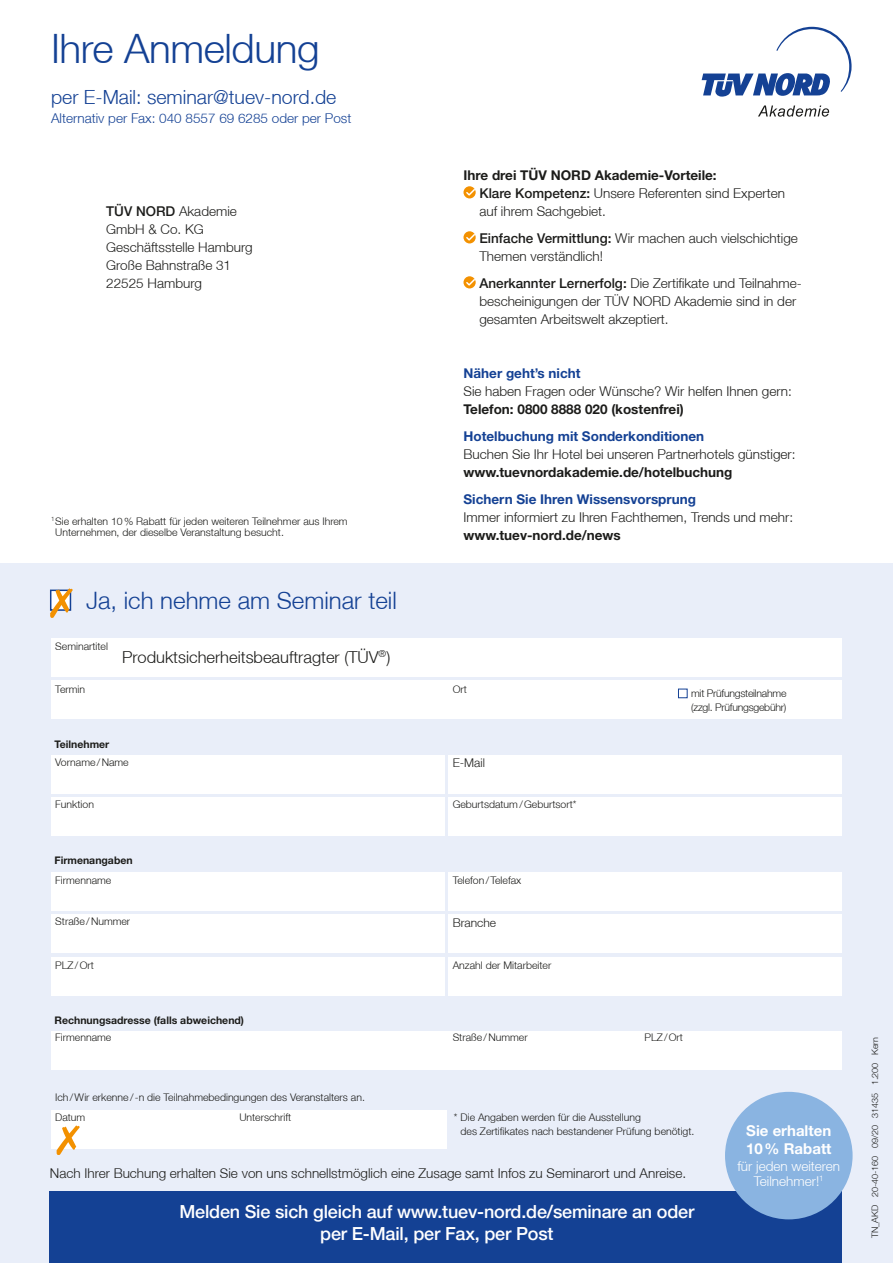
<style>
.page{position:relative;width:893px;height:1263px;background:#fff}
.page>*{position:absolute;margin:0;border:0;box-sizing:border-box;transform-origin:0 0}
.t1{font:300 40.5px "Helvetica Neue LT";letter-spacing:-.01em;color:#144194}
.t2{font:300 24px "Helvetica Neue LT";color:#144194}
.t3{font:300 19.5px "Helvetica Neue LT";color:#144194}
.t4{font:500 18px/22.5px "Helvetica Neue LT";letter-spacing:-.01em;color:#fff;text-align:center}
.t5{font:300 16.5px "Helvetica Neue LT";color:#1c1c1a}
.t6{font:700 15px/18px "Helvetica Neue LT Pro";color:#fff}
.t7{font:300 13.5px/18px "Helvetica Neue LT";color:#1c1c1a}
.t8{font:700 13.5px "Helvetica Neue LT Pro";color:#1c1c1a}
.t9{font:700 13.5px "Helvetica Neue LT Pro";color:#144194}
.t10{font:300 13.5px "Helvetica Neue LT";color:#144194}
.t11{font:300 13.5px/15px "Helvetica Neue LT";color:#fff;text-align:center}
.t12{font:300 12px "Helvetica Neue LT";color:#1c1c1a}
.t13{font:300 10.5px/20.9px "Helvetica Neue LT";color:#1c1c1a}
.t14{font:700 10.5px "Helvetica Neue LT Pro";color:#1c1c1a}
.t15{font:300 10.5px/13.5px "Helvetica Neue LT";letter-spacing:-.025em;color:#1c1c1a}
.t16{font:300 9px "Helvetica Neue LT";color:#1c1c1a}
.s1{font-weight:500}
</style>
<div class="page">
<div style="left:0;top:563px;width:893px;height:700px;background:#e9eef9"></div>
<div style="left:50px;top:1192px;width:792px;height:71px;background:#144194"></div>
<svg style="left:50px;top:588px;width:23px;height:30px"></svg>
<div style="left:51px;top:755px;width:393px;height:38px;background:#fff"></div>
<div style="left:449px;top:755px;width:393px;height:38px;background:#fff"></div>
<div style="left:51px;top:797px;width:393px;height:39px;background:#fff"></div>
<div style="left:449px;top:797px;width:393px;height:39px;background:#fff"></div>
<div style="left:449px;top:957px;width:393px;height:38px;background:#fff"></div>
<div style="left:51px;top:957px;width:393px;height:38px;background:#fff"></div>
<div style="left:51px;top:872px;width:393px;height:38px;background:#fff"></div>
<div style="left:449px;top:872px;width:393px;height:38px;background:#fff"></div>
<div style="left:51px;top:914px;width:393px;height:39px;background:#fff"></div>
<div style="left:449px;top:914px;width:393px;height:39px;background:#fff"></div>
<div style="left:51px;top:1031px;width:791px;height:38px;background:#fff"></div>
<div style="left:725px;top:1092px;width:128px;height:127px;background:#8ab4e1;border-radius:50%"></div>
<div style="left:51px;top:681px;width:791px;height:38px;background:#fff"></div>
<div style="left:51px;top:638px;width:791px;height:38px;background:#fff"></div>
<div style="left:678px;top:689px;width:9px;height:9px;background:#fff;border:1px solid #144194"></div>
<div style="left:51px;top:1111px;width:395px;height:38px;background:#fff"></div>
<svg style="left:56px;top:1125px;width:24px;height:30px"></svg>
<svg style="left:758px;top:105px;width:71px;height:12px"></svg>
<svg style="left:702px;top:27px;width:149px;height:70px"></svg>
<svg style="left:463px;top:186px;width:13px;height:12px"></svg>
<svg style="left:465px;top:186px;width:11px;height:11px"></svg>
<svg style="left:463px;top:231px;width:13px;height:12px"></svg>
<svg style="left:465px;top:231px;width:11px;height:11px"></svg>
<svg style="left:463px;top:276px;width:13px;height:12px"></svg>
<svg style="left:465px;top:276px;width:11px;height:11px"></svg>
<h1 class="t1" style="left:51px;top:24px;width:270px">Ihre Anmeldung</h1>
<h3 class="t3" style="left:51px;top:85px;width:287px">per E-Mail: seminar@tuev-nord.de</h3>
<p class="t10" style="left:51px;top:110px;width:302px">Alternativ per Fax: 040 8557 69 6285 oder per Post</p>
<p class="t7" style="left:106px;top:202px;width:148px"><span class="s1">TÜV NORD</span> Akademie<br>GmbH &amp; Co. KG<br>Geschäftsstelle Hamburg<br>Große Bahnstraße 31<br>22525 Hamburg</p>
<p class="t13" style="left:55px;top:515px;width:294px;line-height:11.6px;text-indent:-4px"><sup>1</sup> Sie erhalten 10% Rabatt für jeden weiteren Teilnehmer aus Ihrem<br>Unternehmen, der dieselbe Veranstaltung besucht.</p>
<h2 class="t2" style="left:86px;top:585px;width:312px">Ja, ich nehme am Seminar teil</h2>
<p class="t8" style="left:463px;top:167px;width:255px">Ihre drei TÜV NORD Akademie-Vorteile:</p>
<p class="t7" style="left:479px;top:184px;width:307px"><span class="s1">Klare Kompetenz:</span> Unsere Referenten sind Experten auf ihrem Sachgebiet.</p>
<p class="t7" style="left:479px;top:229px;width:320px"><span class="s1">Einfache Vermittlung:</span> Wir machen auch vielschichtige<br>Themen verständlich!</p>
<p class="t7" style="left:479px;top:274px;width:324px"><span class="s1">Anerkannter Lernerfolg:</span> Die Zertifikate und Teilnahme&shy;bescheinigungen der TÜV NORD Akademie sind in der gesamten Arbeitswelt akzeptiert.</p>
<p class="t9" style="left:463px;top:365px;width:119px">Näher geht’s nicht</p>
<p class="t7" style="left:463px;top:382px;width:330px">Sie haben Fragen oder Wünsche? Wir helfen Ihnen gern:</p>
<p class="t8" style="left:463px;top:401px;width:222px">Telefon: 0800 8888 020 (kostenfrei)</p>
<p class="t9" style="left:463px;top:428px;width:242px">Hotelbuchung mit Sonderkonditionen</p>
<p class="t7" style="left:463px;top:445px;width:334px">Buchen Sie Ihr Hotel bei unseren Partnerhotels günstiger:</p>
<p class="t8" style="left:463px;top:464px;width:270px">www.tuevnordakademie.de/hotelbuchung</p>
<p class="t9" style="left:463px;top:491px;width:234px">Sichern Sie Ihren Wissensvorsprung</p>
<p class="t7" style="left:463px;top:508px;width:331px">Immer informiert zu Ihren Fachthemen, Trends und mehr:</p>
<p class="t8" style="left:463px;top:527px;width:159px">www.tuev-nord.de/news</p>
<p class="t13" style="left:55px;top:636px;width:54px">Seminartitel</p>
<p class="t13" style="left:55px;top:678px;width:31px">Termin</p>
<p class="t13" style="left:453px;top:678px;width:16px">Ort</p>
<p class="t5" style="left:122px;top:647px;width:270px">Produktsicherheitsbeauftragter (TÜV<sup>®</sup>)</p>
<p class="t14" style="left:55px;top:737px;width:56px">Teilnehmer</p>
<p class="t13" style="left:55px;top:752px;width:75px">Vorname/Name</p>
<p class="t13" style="left:55px;top:793px;width:40px">Funktion</p>
<p class="t12" style="left:453px;top:755px;width:34px">E-Mail</p>
<p class="t13" style="left:453px;top:793px;width:125px">Geburtsdatum/Geburtsort*</p>
<p class="t15" style="left:691px;top:686px;width:97px">mit Prüfungsteilnahme (zzgl. Prüfungsgebühr)</p>
<p class="t14" style="left:55px;top:854px;width:80px">Firmenangaben</p>
<p class="t13" style="left:55px;top:869px;width:58px">Firmenname</p>
<p class="t13" style="left:55px;top:911px;width:76px">Straße/Nummer</p>
<p class="t13" style="left:55px;top:954px;width:40px">PLZ/Ort</p>
<p class="t14" style="left:55px;top:1013px;width:191px">Rechnungsadresse (falls abweichend)</p>
<p class="t13" style="left:453px;top:869px;width:70px">Telefon/Telefax</p>
<p class="t12" style="left:453px;top:915px;width:45px">Branche</p>
<p class="t13" style="left:453px;top:954px;width:100px">Anzahl der Mitarbeiter</p>
<p class="t13" style="left:55px;top:1027px;width:58px">Firmenname</p>
<p class="t13" style="left:453px;top:1027px;width:76px">Straße/Nummer</p>
<p class="t13" style="left:644px;top:1027px;width:40px">PLZ/Ort</p>
<p class="t13" style="left:55px;top:1086px;width:311px">Ich/Wir erkenne/-n die Teilnahmebedingungen des Veranstalters an.<br>Datum</p>
<p class="t13" style="left:239px;top:1107px;width:53px">Unterschrift</p>
<p class="t13" style="left:460px;top:1111px;width:235px;line-height:13.5px;text-indent:-7px">* Die Angaben werden für die Ausstellung<br>des Zertifikates nach bestandener Prüfung benötigt.</p>
<p class="t7" style="left:50px;top:1163px;width:638px">Nach Ihrer Buchung erhalten Sie von uns schnellstmöglich eine Zusage samt Infos zu Seminarort und Anreise.</p>
<h3 class="t4" style="left:179px;top:1200px;width:516px">Melden Sie sich gleich auf www.tuev-nord.de/seminare an oder per E-Mail, per Fax, per Post</h3>
<p class="t6" style="left:746px;top:1121px;width:87px">Sie erhalten<br>10% Rabatt</p>
<p class="t11" style="left:737px;top:1158px;width:104px">für jeden weiteren<br>Teilnehmer!<sup>1</sup></p>
<p class="t16" style="left:869px;top:1238px;width:203px;rotate:-90deg">TN_AKD 20-40-160 09/20 31435 1.200 Kern</p>
</div>
